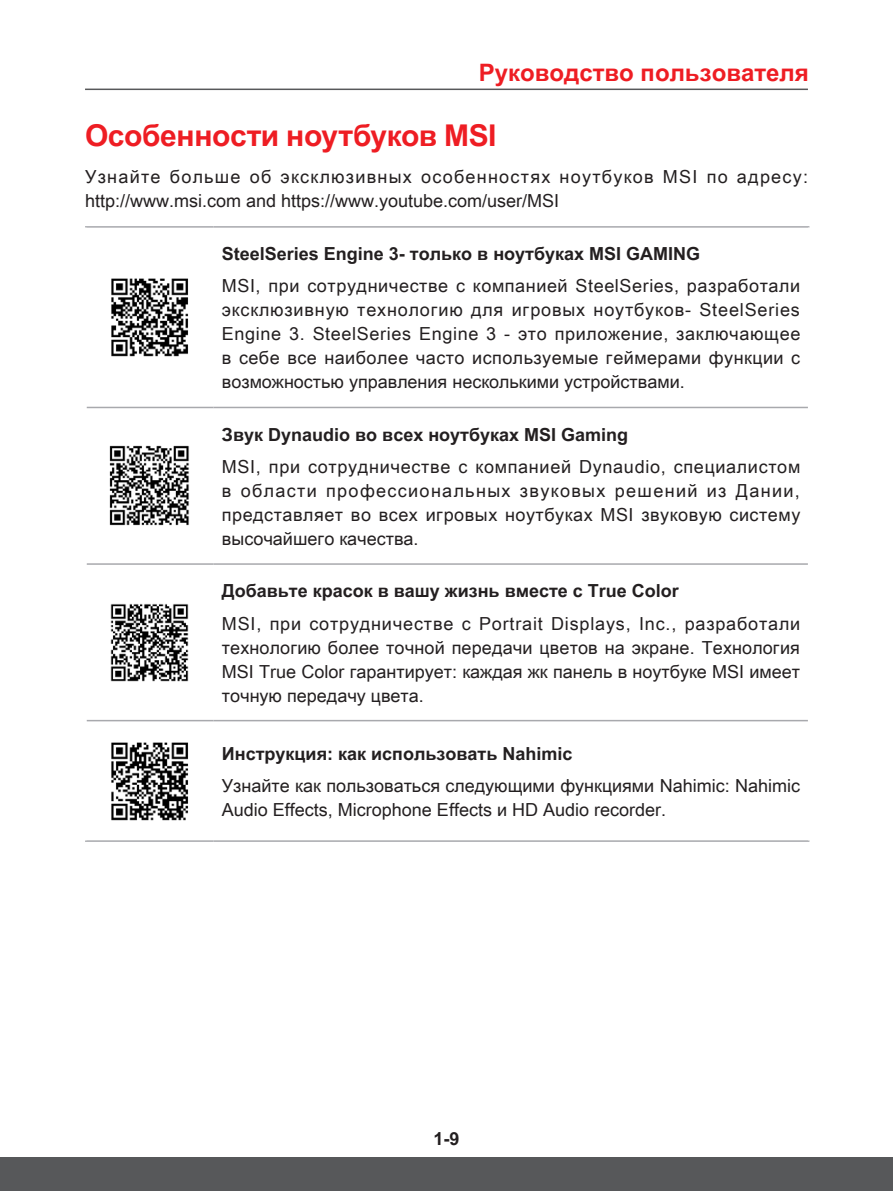
<style>
.page{position:relative;width:893px;height:1191px;background:#fff}
.page>*{position:absolute;margin:0;border:0;box-sizing:border-box;transform-origin:0 0}
.t1{font:700 30px "Arial Unicode MS";letter-spacing:-.015em;color:#ee1d23}
.t2{font:700 24px "Arial Unicode MS";color:#ee1d23}
.t3{font:18px/24px "Arial Unicode MS";color:#231f20;text-align:justify}
.t4{font:700 18px "Arial Unicode MS";color:#231f20}
.t5{font:18px/24px "Arial Unicode MS";letter-spacing:.07em;color:#231f20}
</style>
<div class="page">
<hr style="left:85px;top:89px;width:723px;height:1px;background:#57585a">
<div style="left:0;top:1157px;width:893px;height:34px;background:#57585a"></div>
<hr style="left:85px;top:226px;width:128px;height:2px;background:#a8a9ad">
<hr style="left:213px;top:226px;width:596px;height:2px;background:#a8a9ad">
<hr style="left:87px;top:407px;width:126px;height:1px;background:#a8a9ad">
<hr style="left:213px;top:407px;width:595px;height:1px;background:#a8a9ad">
<hr style="left:87px;top:563px;width:126px;height:2px;background:#a8a9ad">
<hr style="left:213px;top:563px;width:595px;height:2px;background:#a8a9ad">
<hr style="left:87px;top:720px;width:126px;height:1px;background:#a8a9ad">
<hr style="left:213px;top:720px;width:595px;height:1px;background:#a8a9ad">
<hr style="left:85px;top:840px;width:128px;height:2px;background:#a8a9ad">
<hr style="left:213px;top:840px;width:596px;height:2px;background:#a8a9ad">
<img style="left:111px;top:278px;width:78px;height:79px">
<img style="left:109px;top:445px;width:80px;height:81px">
<img style="left:110px;top:603px;width:79px;height:79px">
<img style="left:111px;top:742px;width:78px;height:79px">
<h2 class="t2" style="left:479px;top:55px;width:332px">Руководство пользователя</h2>
<h1 class="t1" style="left:85px;top:113px;width:413px">Особенности ноутбуков MSI</h1>
<p class="t5" style="left:85px;top:164px;width:725px">Узнайте больше об эксклюзивных особенностях ноутбуков MSI по адресу: http://www.msi.com and https://www.youtube.com/user/MSI</p>
<p class="t4" style="left:222px;top:240px;width:480px">SteelSeries Engine 3- только в ноутбуках MSI GAMING</p>
<p class="t3" style="left:222px;top:274px;width:580px">MSI, при сотрудничестве с компанией SteelSeries, разработали эксклюзивную технологию для игровых ноутбуков- SteelSeries Engine 3. SteelSeries Engine 3 - это приложение, заключающее в себе все наиболее часто используемые геймерами функции с возможностью управления несколькими устройствами.</p>
<p class="t4" style="left:222px;top:421px;width:408px">Звук Dynaudio во всех ноутбуках MSI Gaming</p>
<p class="t3" style="left:222px;top:454px;width:580px">MSI, при сотрудничестве с компанией Dynaudio, специалистом в области профессиональных звуковых решений из Дании, представляет во всех игровых ноутбуках MSI звуковую систему высочайшего качества.</p>
<p class="t4" style="left:222px;top:577px;width:459px">Добавьте красок в вашу жизнь вместе с True Color</p>
<p class="t3" style="left:222px;top:611px;width:580px">MSI, при сотрудничестве с Portrait Displays, Inc., разработали технологию более точной передачи цветов на экране. Технология MSI True Color гарантирует: каждая жк панель в ноутбуке MSI имеет точную передачу цвета.</p>
<p class="t4" style="left:222px;top:740px;width:352px">Инструкция: как использовать Nahimic</p>
<p class="t3" style="left:222px;top:773px;width:580px">Узнайте как пользоваться следующими функциями Nahimic: Nahimic<br>Audio Effects, Microphone Effects и HD Audio recorder.</p>
<p class="t4" style="left:433px;top:1128px;width:28px">1-9</p>
</div>
